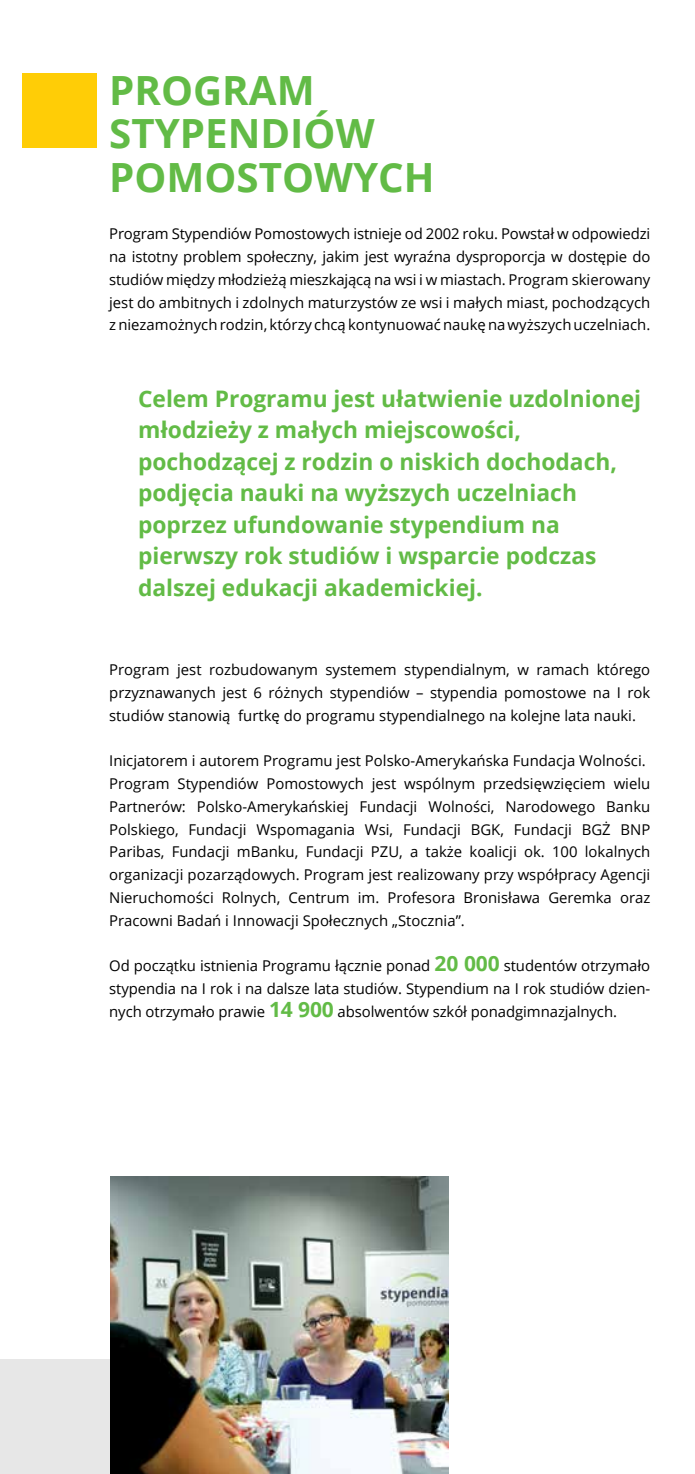
<style>
.page{position:relative;width:695px;height:1474px;background:#fff}
.page>*{position:absolute;margin:0;border:0;box-sizing:border-box;transform-origin:0 0}
.t1{font:700 40.25px/43.8px "Open Sans";color:#62bb46}
.t2{font:700 22.75px/31.5px "Open Sans";color:#62bb46}
.t3{font:14.88px/22.8px "Open Sans";color:#000;text-align:justify}
.s1{font-weight:700;font-size:21px;color:#62bb46}
</style>
<div class="page">
<div style="left:0;top:1359px;width:114px;height:114px;background:#e7e7e7"></div>
<div style="left:22px;top:74px;width:74px;height:74px;background:#ffcd06"></div>
<img style="left:110px;top:1176px;width:338px;height:297px">
<h1 class="t1" style="left:109px;top:67px;width:327px">PROGRAM<br>STYPENDIÓW<br>POMOSTOWYCH</h1>
<p class="t3" style="left:109px;top:222px;width:542px">Program Stypendiów Pomostowych istnieje od 2002 roku. Powstał w odpowiedzi na istotny problem społeczny, jakim jest wyraźna dysproporcja w dostępie do studiów między młodzieżą mieszkającą na wsi i w miastach. Program skierowany jest do ambitnych i zdolnych maturzystów ze wsi i małych miast, pochodzących z niezamożnych rodzin, którzy chcą kontynuować naukę na wyższych uczelniach.</p>
<p class="t2" style="left:138px;top:382px;width:504px">Celem Programu jest ułatwienie uzdolnionej młodzieży z małych miejscowości, pochodzącej z rodzin o niskich dochodach, podjęcia nauki na wyższych uczelniach poprzez ufundowanie stypendium na pierwszy rok studiów i wsparcie podczas dalszej edukacji akademickiej.</p>
<p class="t3" style="left:109px;top:658px;width:542px">Program jest rozbudowanym systemem stypendialnym, w ramach którego przyznawanych jest 6 różnych stypendiów – stypendia pomostowe na I rok studiów stanowią furtkę do programu stypendialnego na kolejne lata nauki.</p>
<p class="t3" style="left:109px;top:749px;width:542px;text-align:left">Inicjatorem i autorem Programu jest Polsko-Amerykańska Fundacja Wolności.<br>Program Stypendiów Pomostowych jest wspólnym przedsięwzięciem wielu Partnerów: Polsko-Amerykańskiej Fundacji Wolności, Narodowego Banku Polskiego, Fundacji Wspomagania Wsi, Fundacji BGK, Fundacji BGŻ BNP Paribas, Fundacji mBanku, Fundacji PZU, a także koalicji ok. 100 lokalnych organizacji pozarządowych. Program jest realizowany przy współpracy Agencji Nieruchomości Rolnych, Centrum im. Profesora Bronisława Geremka oraz Pracowni Badań i Innowacji Społecznych „Stocznia”.</p>
<p class="t3" style="left:109px;top:954px;width:542px">Od początku istnienia Programu łącznie ponad <span class="s1">20 000</span> studentów otrzymało stypendia na I rok i na dalsze lata studiów. Stypendium na I rok studiów dzien&shy;nych otrzymało prawie <span class="s1">14 900</span> absolwentów szkół ponadgimnazjalnych.</p>
</div>
